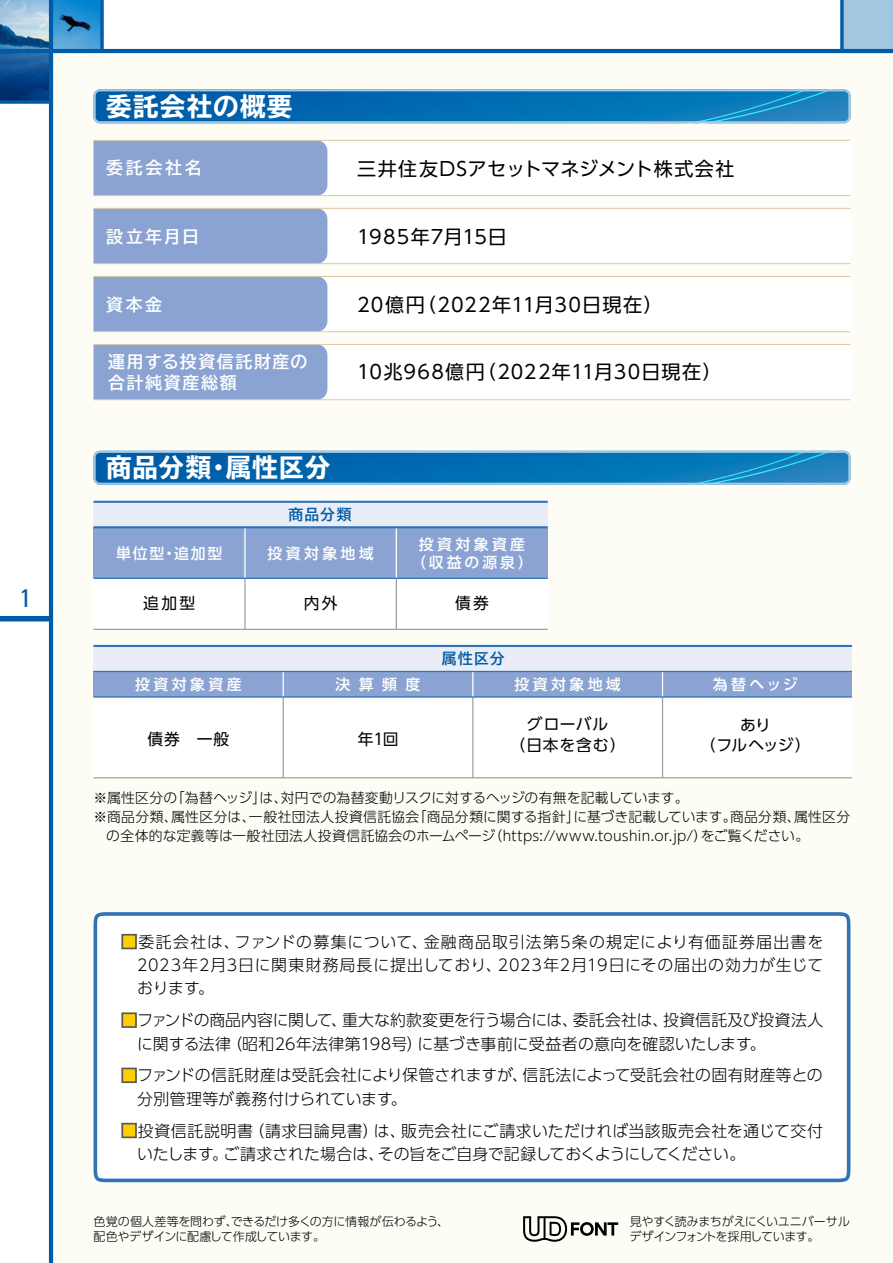
<style>
.page{position:relative;width:893px;height:1263px;background:#fff}
.page>*{position:absolute;margin:0;border:0;box-sizing:border-box;transform-origin:0 0}
.t1{font:700 expanded 25.5px "TBUD Go Std";letter-spacing:.045em;color:#fff}
.t2{font:condensed 25.5px "Univers";color:#005ca8}
.t3{font:19.2px "UD Shin Go Pro";letter-spacing:.055em;color:#000}
.t4{font:19.05px "UD Shin Go Pro";letter-spacing:.05em;color:#000}
.t5{font:19.05px "UD Shin Go Pro";letter-spacing:.03em;color:#000}
.t6{font:700 16.95px/21.3px "TBUD Go Std";letter-spacing:.105em;color:#fff}
.t7{font:300 15.9px/23.4px "UD Shin Go Pro";letter-spacing:.01em;color:#000}
.t8{font:15.75px/20.2px "UD Shin Go Pro";letter-spacing:.05em;color:#000;text-align:center}
.t9{font:500 14.85px/18px "UD Shin Go Pro";letter-spacing:.23em;color:#fff;text-align:center}
.t10{font:700 14.85px "TBUD Go Std";letter-spacing:.075em;color:#005ca8}
.t11{font:300 13.8px "UD Shin Go Pro";letter-spacing:.02em;color:#000}
.t12{font:300 13.8px "UD Shin Go Pro";color:#000}
.t13{font:300 12px/14.9px "UD Shin Go Pro";letter-spacing:-.025em;color:#000}
.s1{color:#fdd000}
</style>
<div class="page">
<img style="left:0;top:0;width:49px;height:49px">
<div style="left:51px;top:51px;width:842px;height:1212px;background:#fdfcf5"></div>
<div style="left:842px;top:0;width:51px;height:51px;background:#a3c7de"></div>
<svg style="left:53px;top:0;width:47px;height:49px;background:#2e8cc6"></svg>
<svg style="left:0;top:53px;width:49px;height:47px;background:#0c4789"></svg>
<hr style="left:892px;top:0;width:1px;height:51px;background:#1c87ca">
<svg style="left:840px;top:0;width:4px;height:49px"></svg>
<div style="left:0;top:616px;width:51px;height:5px;background:#005ca8"></div>
<hr style="left:49px;top:0;width:4px;height:1263px;background:#005ca8">
<hr style="left:0;top:49px;width:893px;height:4px;background:#005ca8">
<svg style="left:0;top:100px;width:49px;height:4px"></svg>
<svg style="left:100px;top:0;width:4px;height:49px"></svg>
<svg style="left:94px;top:89px;width:756px;height:34px;background:#187ab8"></svg>
<svg style="left:94px;top:451px;width:756px;height:34px;background:#187ab8"></svg>
<div style="left:234px;top:208px;width:616px;height:56px;background:#fff"></div>
<div style="left:234px;top:276px;width:616px;height:56px;background:#fff"></div>
<div style="left:234px;top:344px;width:616px;height:56px;background:#fff"></div>
<div style="left:234px;top:140px;width:616px;height:56px;background:#fff"></div>
<div style="left:94px;top:141px;width:233px;height:54px;background:#8aa3d2"></div>
<div style="left:94px;top:209px;width:233px;height:54px;background:#8aa3d2"></div>
<div style="left:94px;top:277px;width:233px;height:54px;background:#8aa3d2"></div>
<div style="left:94px;top:345px;width:233px;height:54px;background:#8aa3d2"></div>
<svg style="left:523px;top:1216px;width:95px;height:26px"></svg>
<hr style="left:94px;top:195px;width:756px;height:1px;background:#dbcba5">
<hr style="left:94px;top:140px;width:756px;height:1px;background:#dbcba5">
<hr style="left:94px;top:263px;width:756px;height:1px;background:#dbcba5">
<hr style="left:94px;top:208px;width:756px;height:1px;background:#dbcba5">
<hr style="left:94px;top:331px;width:756px;height:1px;background:#dbcba5">
<hr style="left:94px;top:276px;width:756px;height:1px;background:#dbcba5">
<hr style="left:94px;top:399px;width:756px;height:1px;background:#dbcba5">
<hr style="left:94px;top:344px;width:756px;height:1px;background:#dbcba5">
<div style="left:94px;top:697px;width:758px;height:81px;background:#fff"></div>
<div style="left:94px;top:646px;width:758px;height:25px;background:#eaedf7"></div>
<div style="left:94px;top:502px;width:454px;height:25px;background:#eaedf7"></div>
<div style="left:94px;top:671px;width:758px;height:26px;background:#8aa3d2"></div>
<hr style="left:283px;top:697px;width:1px;height:81px;background:#9fa0a0">
<hr style="left:472px;top:697px;width:1px;height:81px;background:#9fa0a0">
<svg style="left:283px;top:672px;width:1px;height:24px"></svg>
<svg style="left:472px;top:672px;width:1px;height:24px"></svg>
<hr style="left:662px;top:697px;width:1px;height:81px;background:#9fa0a0">
<svg style="left:662px;top:672px;width:1px;height:24px"></svg>
<div style="left:94px;top:527px;width:454px;height:51px;background:#8aa3d2"></div>
<div style="left:94px;top:578px;width:454px;height:51px;background:#fff"></div>
<hr style="left:94px;top:629px;width:454px;height:1px;background:#9fa0a0">
<hr style="left:244px;top:578px;width:2px;height:51px;background:#9fa0a0">
<hr style="left:396px;top:578px;width:1px;height:51px;background:#9fa0a0">
<hr style="left:244px;top:527px;width:2px;height:51px;background:#fff">
<hr style="left:396px;top:527px;width:1px;height:51px;background:#fff">
<hr style="left:94px;top:501px;width:454px;height:2px;background:#2e74b7">
<hr style="left:94px;top:671px;width:758px;height:1px;background:#2e74b7">
<hr style="left:94px;top:526px;width:454px;height:2px;background:#2e74b7">
<div style="left:94px;top:912px;width:756px;height:270px;background:#fff"></div>
<hr style="left:94px;top:578px;width:454px;height:1px;background:#2e74b7">
<hr style="left:94px;top:696px;width:758px;height:2px;background:#2e74b7">
<hr style="left:94px;top:645px;width:758px;height:2px;background:#2e74b7">
<hr style="left:94px;top:777px;width:758px;height:1px;background:#9fa0a0">
<div style="left:121px;top:934px;width:16px;height:15px;border:2px solid #595757"></div>
<div style="left:121px;top:1012px;width:16px;height:16px;border:2px solid #595757"></div>
<div style="left:121px;top:1067px;width:16px;height:16px;border:2px solid #595757"></div>
<div style="left:121px;top:1123px;width:16px;height:15px;border:2px solid #595757"></div>
<h1 class="t2" style="left:20px;top:582px;width:13px">1</h1>
<h1 class="t1" style="left:106px;top:92px;width:187px">委託会社の概要</h1>
<p class="t6" style="left:106px;top:158px;width:97px">委託会社名</p>
<p class="t6" style="left:106px;top:226px;width:94px">設立年月日</p>
<p class="t6" style="left:106px;top:294px;width:57px">資本金</p>
<p class="t6" style="left:108px;top:351px;width:201px">運用する投資信託財産の合計純資産総額</p>
<h1 class="t1" style="left:106px;top:453px;width:225px">商品分類・属性区分</h1>
<p class="t5" style="left:357px;top:153px;width:379px">三井住友DSアセットマネジメント株式会社</p>
<p class="t4" style="left:357px;top:221px;width:151px">1985年7月15日</p>
<p class="t3" style="left:357px;top:289px;width:307px">20億円（2022年11月30日現在）</p>
<p class="t4" style="left:357px;top:356px;width:366px">10兆968億円（2022年11月30日現在）</p>
<p class="t9" style="left:116px;top:543px;width:108px">単位型・追加型</p>
<p class="t8" style="left:143px;top:592px;width:53px">追加型</p>
<p class="t10" style="left:288px;top:502px;width:65px">商品分類</p>
<p class="t9" style="left:267px;top:543px;width:108px">投資対象地域</p>
<p class="t8" style="left:304px;top:592px;width:35px">内外</p>
<p class="t9" style="left:411px;top:535px;width:123px">投資対象資産（収益の源泉）</p>
<p class="t8" style="left:455px;top:592px;width:35px">債券</p>
<p class="t10" style="left:442px;top:647px;width:64px">属性区分</p>
<p class="t9" style="left:135px;top:675px;width:108px">投資対象資産</p>
<p class="t9" style="left:335px;top:675px;width:87px">決算頻度</p>
<p class="t8" style="left:148px;top:728px;width:83px">債券　一般</p>
<p class="t8" style="left:358px;top:728px;width:42px">年1回</p>
<p class="t9" style="left:514px;top:675px;width:108px">投資対象地域</p>
<p class="t9" style="left:713px;top:675px;width:87px">為替ヘッジ</p>
<p class="t8" style="left:700px;top:714px;width:113px">あり<br>（フルヘッジ）</p>
<p class="t8" style="left:509px;top:714px;width:118px">グローバル<br>（日本を含む）</p>
<p class="t12" style="left:94px;top:786px;width:597px">※属性区分の「為替ヘッジ」は、対円での為替変動リスクに対するヘッジの有無を記載しています。</p>
<p class="t11" style="left:94px;top:805px;width:758px">※商品分類、属性区分は、一般社団法人投資信託協会「商品分類に関する指針」に基づき記載しています。商品分類、属性区分</p>
<p class="t11" style="left:106px;top:824px;width:704px">の全体的な定義等は一般社団法人投資信託協会のホームページ（https://www.toushin.or.jp/）をご覧ください。</p>
<p class="t7" style="left:137px;top:929px;width:688px;text-align:justify;text-indent:-16px"><span class="s1">■</span>委託会社は、ファンドの募集について、金融商品取引法第5条の規定により有価証券届出書を2023年2月3日に関東財務局長に提出しており、2023年2月19日にその届出の効力が生じております。</p>
<p class="t7" style="left:137px;top:1008px;width:688px;text-indent:-16px"><span class="s1">■</span>ファンドの商品内容に関して、重大な約款変更を行う場合には、委託会社は、投資信託及び投資法人に関する法律（昭和26年法律第198号）に基づき事前に受益者の意向を確認いたします。</p>
<p class="t7" style="left:137px;top:1063px;width:687px;text-indent:-16px"><span class="s1">■</span>ファンドの信託財産は受託会社により保管されますが、信託法によって受託会社の固有財産等との分別管理等が義務付けられています。</p>
<p class="t7" style="left:137px;top:1118px;width:688px;text-indent:-16px"><span class="s1">■</span>投資信託説明書（請求目論見書）は、販売会社にご請求いただければ当該販売会社を通じて交付いたします。ご請求された場合は、その旨をご自身で記録しておくようにしてください。</p>
<p class="t13" style="left:93px;top:1213px;width:357px">色覚の個人差等を問わず、できるだけ多くの方に情報が伝わるよう、配色やデザインに配慮して作成しています。</p>
<p class="t13" style="left:629px;top:1213px;width:222px">見やすく読みまちがえにくいユニバーサルデザインフォントを採用しています。</p>
</div>
